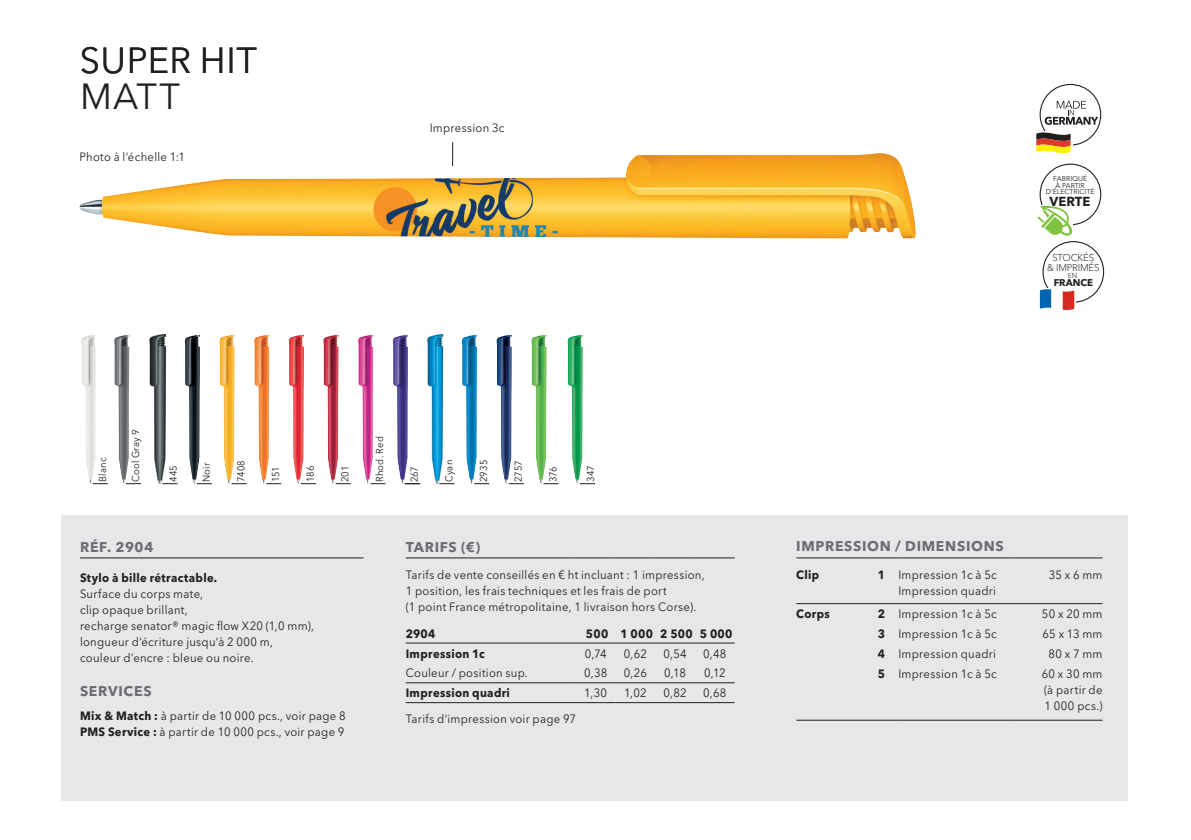
<style>
.page{position:relative;width:1191px;height:840px;background:#fff}
.page>*{position:absolute;margin:0;border:0;box-sizing:border-box;transform-origin:0 0}
.t1{font:36px/36px "Avenir Next W1 G";letter-spacing:.025em;color:#231f20}
.t2{font:700 14px "Avenir Next W1 G";letter-spacing:.05em;color:#6c6d70}
.t3{font:700 13px "Avenir Next W1 G";color:#231f20}
.t4{font:12px/16px "Avenir Next W1 G";letter-spacing:.025em;color:#231f20;scale:.94 1}
.t5{font:700 12px "Avenir Next W1 G";letter-spacing:.03em;color:#231f20;scale:.94 1}
.t6{font:10px "Avenir Next W1 G";letter-spacing:.02em;color:#231f20;scale:.94 1}
.t7{font:300 9.8px/9.6px "Avenir Next W1 G";letter-spacing:-.02em;color:#231f20;text-align:center}
.t8{font:700 9.8px "Avenir Next W1 G";color:#231f20}
.t9{font:300 7.2px "Avenir Next W1 G";color:#231f20}
.t10{font:7px "Avenir Next W1 G";color:#231f20}
.s1{font-weight:700}
</style>
<div class="page">
<div style="left:61px;top:515px;width:1066px;height:285px;background:#e6e7e9"></div>
<img style="left:80px;top:153px;width:835px;height:85px">
<img style="left:81px;top:335px;width:15px;height:148px">
<img style="left:185px;top:334px;width:15px;height:149px">
<img style="left:219px;top:334px;width:16px;height:149px">
<img style="left:254px;top:334px;width:15px;height:149px">
<img style="left:289px;top:334px;width:15px;height:149px">
<img style="left:323px;top:334px;width:15px;height:149px">
<img style="left:462px;top:334px;width:15px;height:149px">
<img style="left:358px;top:334px;width:15px;height:149px">
<img style="left:496px;top:334px;width:16px;height:149px">
<img style="left:393px;top:334px;width:15px;height:149px">
<img style="left:531px;top:334px;width:15px;height:149px">
<img style="left:427px;top:334px;width:16px;height:149px">
<img style="left:567px;top:334px;width:16px;height:149px">
<svg style="left:93px;top:483px;width:15px;height:1px"></svg>
<svg style="left:439px;top:483px;width:15px;height:1px"></svg>
<svg style="left:474px;top:483px;width:15px;height:1px"></svg>
<svg style="left:197px;top:483px;width:15px;height:1px"></svg>
<svg style="left:509px;top:483px;width:15px;height:1px"></svg>
<svg style="left:231px;top:483px;width:16px;height:1px"></svg>
<svg style="left:543px;top:483px;width:15px;height:1px"></svg>
<svg style="left:266px;top:483px;width:15px;height:1px"></svg>
<svg style="left:580px;top:483px;width:15px;height:1px"></svg>
<svg style="left:301px;top:483px;width:15px;height:1px"></svg>
<svg style="left:336px;top:483px;width:15px;height:1px"></svg>
<svg style="left:370px;top:483px;width:15px;height:1px"></svg>
<svg style="left:405px;top:483px;width:15px;height:1px"></svg>
<img style="left:149px;top:334px;width:17px;height:149px">
<svg style="left:162px;top:483px;width:16px;height:1px"></svg>
<img style="left:114px;top:334px;width:15px;height:149px">
<svg style="left:126px;top:483px;width:15px;height:1px"></svg>
<svg style="left:1036px;top:84px;width:65px;height:70px"></svg>
<hr style="left:80px;top:557px;width:283px;height:1px;background:#231f20">
<hr style="left:796px;top:603px;width:74px;height:1px;background:#231f20">
<svg style="left:870px;top:603px;width:28px;height:1px"></svg>
<hr style="left:898px;top:603px;width:113px;height:1px;background:#231f20">
<hr style="left:1011px;top:603px;width:91px;height:1px;background:#231f20">
<hr style="left:796px;top:719px;width:74px;height:1px;background:#231f20">
<svg style="left:870px;top:719px;width:28px;height:1px"></svg>
<hr style="left:898px;top:719px;width:113px;height:1px;background:#231f20">
<hr style="left:1011px;top:719px;width:91px;height:1px;background:#231f20">
<hr style="left:796px;top:557px;width:74px;height:1px;background:#231f20">
<svg style="left:870px;top:557px;width:28px;height:1px"></svg>
<hr style="left:898px;top:557px;width:113px;height:1px;background:#231f20">
<hr style="left:1011px;top:557px;width:91px;height:1px;background:#231f20">
<svg style="left:1037px;top:163px;width:67px;height:147px"></svg>
<svg style="left:452px;top:142px;width:1px;height:24px"></svg>
<hr style="left:406px;top:557px;width:45px;height:1px;background:#231f20">
<hr style="left:451px;top:557px;width:125px;height:1px;background:#231f20">
<hr style="left:576px;top:557px;width:39px;height:1px;background:#231f20">
<hr style="left:615px;top:557px;width:40px;height:1px;background:#231f20">
<hr style="left:655px;top:557px;width:40px;height:1px;background:#231f20">
<hr style="left:695px;top:557px;width:39px;height:1px;background:#231f20">
<hr style="left:576px;top:642px;width:39px;height:1px;background:#231f20">
<hr style="left:615px;top:642px;width:40px;height:1px;background:#231f20">
<hr style="left:655px;top:642px;width:40px;height:1px;background:#231f20">
<hr style="left:695px;top:642px;width:39px;height:1px;background:#231f20">
<hr style="left:576px;top:682px;width:39px;height:1px;background:#231f20">
<hr style="left:615px;top:682px;width:40px;height:1px;background:#231f20">
<hr style="left:655px;top:682px;width:40px;height:1px;background:#231f20">
<hr style="left:695px;top:682px;width:39px;height:1px;background:#231f20">
<hr style="left:576px;top:702px;width:39px;height:1px;background:#231f20">
<hr style="left:615px;top:702px;width:40px;height:1px;background:#231f20">
<hr style="left:655px;top:702px;width:40px;height:1px;background:#231f20">
<hr style="left:695px;top:702px;width:39px;height:1px;background:#231f20">
<hr style="left:406px;top:642px;width:45px;height:1px;background:#231f20">
<hr style="left:451px;top:642px;width:125px;height:1px;background:#231f20">
<hr style="left:406px;top:682px;width:45px;height:1px;background:#231f20">
<hr style="left:451px;top:682px;width:125px;height:1px;background:#231f20">
<hr style="left:406px;top:702px;width:45px;height:1px;background:#231f20">
<hr style="left:451px;top:702px;width:125px;height:1px;background:#231f20">
<h1 class="t1" style="left:80px;top:42px;width:179px">SUPER HIT<br>MATT</h1>
<p class="t4" style="left:79px;top:148px;width:114px">Photo à l‘échelle 1:1</p>
<p class="t4" style="left:430px;top:120px;width:81px">Impression 3c</p>
<p class="t6" style="left:130px;top:482px;width:57px;rotate:-90deg">Cool Gray 9</p>
<p class="t6" style="left:97px;top:482px;width:28px;rotate:-90deg">Blanc</p>
<p class="t6" style="left:200px;top:482px;width:22px;rotate:-90deg">Noir</p>
<p class="t6" style="left:167px;top:482px;width:19px;rotate:-90deg">445</p>
<p class="t6" style="left:235px;top:482px;width:25px;rotate:-90deg">7408</p>
<p class="t6" style="left:270px;top:482px;width:18px;rotate:-90deg">151</p>
<p class="t6" style="left:304px;top:482px;width:19px;rotate:-90deg">186</p>
<p class="t6" style="left:339px;top:482px;width:19px;rotate:-90deg">201</p>
<p class="t2" style="left:80px;top:538px;width:75px">RÉF. 2904</p>
<p class="t5" style="left:80px;top:570px;width:148px">Stylo à bille rétractable.</p>
<p class="t4" style="left:80px;top:585px;width:250px">Surface du corps mate,<br>clip opaque brillant,<br>recharge senator® magic flow X20 (1,0 mm), longueur d‘écriture jusqu‘à 2 000 m, couleur d’encre : bleue ou noire.</p>
<p class="t2" style="left:80px;top:682px;width:73px">SERVICES</p>
<p class="t4" style="left:80px;top:707px;width:284px"><span class="s1">Mix &amp; Match :</span> à partir de 10 000 pcs., voir page 8<br><span class="s1">PMS Service :</span> à partir de 10 000 pcs., voir page 9</p>
<p class="t6" style="left:374px;top:482px;width:50px;rotate:-90deg">Rhod. Red</p>
<p class="t6" style="left:408px;top:482px;width:19px;rotate:-90deg">267</p>
<p class="t6" style="left:443px;top:482px;width:25px;rotate:-90deg">Cyan</p>
<p class="t6" style="left:478px;top:482px;width:25px;rotate:-90deg">2935</p>
<p class="t6" style="left:512px;top:482px;width:25px;rotate:-90deg">2757</p>
<p class="t6" style="left:547px;top:482px;width:18px;rotate:-90deg">376</p>
<p class="t6" style="left:585px;top:482px;width:19px;rotate:-90deg">347</p>
<p class="t2" style="left:406px;top:538px;width:76px">TARIFS (€)</p>
<p class="t4" style="left:406px;top:566px;width:319px">Tarifs de vente conseillés en € ht incluant : 1 impression,<br>1 position, les frais techniques et les frais de port<br>(1 point France métropolitaine, 1 livraison hors Corse).</p>
<p class="t5" style="left:406px;top:625px;width:33px">2904</p>
<p class="t5" style="left:586px;top:625px;width:157px">500 1 000 2 500 5 000</p>
<p class="t5" style="left:406px;top:645px;width:86px">Impression 1c</p>
<p class="t4" style="left:584px;top:645px;width:25px">0,74</p>
<p class="t4" style="left:624px;top:645px;width:26px">0,62</p>
<p class="t4" style="left:663px;top:645px;width:26px">0,54</p>
<p class="t4" style="left:703px;top:645px;width:26px">0,48</p>
<p class="t4" style="left:406px;top:664px;width:131px">Couleur / position sup.</p>
<p class="t4" style="left:584px;top:664px;width:26px">0,38</p>
<p class="t4" style="left:624px;top:664px;width:26px">0,26</p>
<p class="t4" style="left:664px;top:664px;width:25px">0,18</p>
<p class="t4" style="left:704px;top:664px;width:25px">0,12</p>
<p class="t5" style="left:406px;top:685px;width:112px">Impression quadri</p>
<p class="t4" style="left:584px;top:684px;width:26px">1,30</p>
<p class="t4" style="left:624px;top:684px;width:25px">1,02</p>
<p class="t4" style="left:663px;top:684px;width:26px">0,82</p>
<p class="t4" style="left:703px;top:684px;width:26px">0,68</p>
<p class="t4" style="left:406px;top:710px;width:183px">Tarifs d‘impression voir page 97</p>
<p class="t10" style="left:1053px;top:174px;width:35px">FABRIQUÉ</p>
<p class="t10" style="left:1055px;top:181px;width:31px">À PARTIR</p>
<p class="t10" style="left:1045px;top:187px;width:50px">D‘ÉLECTRICITÉ</p>
<p class="t3" style="left:1049px;top:193px;width:42px">VERTE</p>
<p class="t7" style="left:1047px;top:253px;width:54px">STOCKÉS<br>&amp; IMPRIMÉS</p>
<p class="t9" style="left:1067px;top:271px;width:11px">EN</p>
<p class="t8" style="left:1053px;top:276px;width:41px">FRANCE</p>
<p class="t2" style="left:796px;top:537px;width:209px">IMPRESSION / DIMENSIONS</p>
<p class="t5" style="left:796px;top:566px;width:26px">Clip</p>
<p class="t4" style="left:877px;top:566px;width:128px;text-align:right"><span class="s1">1</span> Impression 1c à 5c<br>Impression quadri</p>
<p class="t4" style="left:1048px;top:566px;width:59px">35 x 6 mm</p>
<p class="t5" style="left:796px;top:606px;width:37px">Corps</p>
<p class="t4" style="left:877px;top:606px;width:128px"><span class="s1">2</span> Impression 1c à 5c</p>
<p class="t4" style="left:1042px;top:606px;width:66px">50 x 20 mm</p>
<p class="t4" style="left:877px;top:626px;width:128px"><span class="s1">3</span> Impression 1c à 5c</p>
<p class="t4" style="left:1042px;top:626px;width:65px">65 x 13 mm</p>
<p class="t4" style="left:877px;top:645px;width:127px"><span class="s1">4</span> Impression quadri</p>
<p class="t4" style="left:1048px;top:645px;width:59px">80 x 7 mm</p>
<p class="t4" style="left:877px;top:665px;width:128px"><span class="s1">5</span> Impression 1c à 5c</p>
<p class="t4" style="left:1041px;top:665px;width:66px;text-align:justify">60 x 30 mm (à partir de 1 000 pcs.)</p>
</div>
